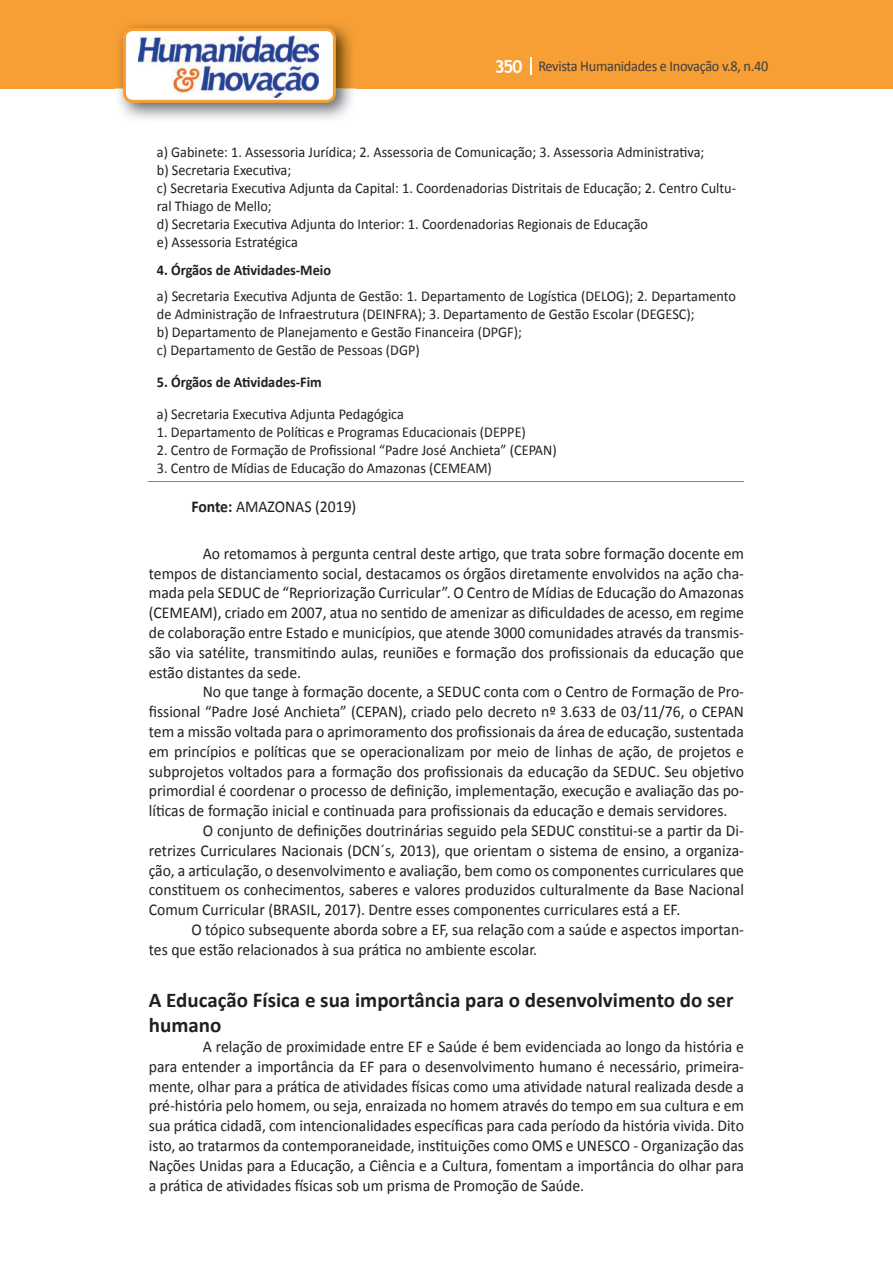
<style>
.page{position:relative;width:893px;height:1263px;background:#fff}
.page>*{position:absolute;margin:0;border:0;box-sizing:border-box;transform-origin:0 0}
.t1{font:700 21px/25.2px "Calibri";color:#231f20}
.t2{font:16.5px/19.8px "Calibri";color:#231f20;text-align:justify;scale:.95 1}
.t3{font:15px/18px "Calibri";color:#231f20;scale:.95 1}
.t4{font:700 15px "Calibri";color:#231f20;scale:.95 1}
.t5{font:15px "Calibri";letter-spacing:-.02em;color:#3e3e3f;scale:.95 1}
.s1{font-family:"Trebuchet MS";font-weight:700;font-size:18px;color:#fff}
.s2{font-weight:700}
</style>
<div class="page">
<div style="left:0;top:0;width:893px;height:88px;background:#f79e34"></div>
<svg style="left:530px;top:57px;width:2px;height:18px"></svg>
<img style="left:115px;top:24px;width:241px;height:95px">
<svg style="left:123px;top:28px;width:213px;height:75px"></svg>
<hr style="left:149px;top:481px;width:595px;height:1px;background:#7f807f">
<p class="t5" style="left:495px;top:57px;width:290px"><span class="s1">350</span> Revista Humanidades e Inovação v.8, n.40</p>
<p class="t3" style="left:157px;top:143px;width:611px">a) Gabinete: 1. Assessoria Jurídica; 2. Assessoria de Comunicação; 3. Assessoria Administrativa;<br>b) Secretaria Executiva;<br>c) Secretaria Executiva Adjunta da Capital: 1. Coordenadorias Distritais de Educação; 2. Centro Cultu&shy;ral Thiago de Mello;<br>d) Secretaria Executiva Adjunta do Interior: 1. Coordenadorias Regionais de Educação<br>e) Assessoria Estratégica</p>
<p class="t4" style="left:157px;top:260px;width:185px">4. Órgãos de Atividades-Meio</p>
<p class="t3" style="left:157px;top:287px;width:611px">a) Secretaria Executiva Adjunta de Gestão: 1. Departamento de Logística (DELOG); 2. Departamento de Administração de Infraestrutura (DEINFRA); 3. Departamento de Gestão Escolar (DEGESC);<br>b) Departamento de Planejamento e Gestão Financeira (DPGF);<br>c) Departamento de Gestão de Pessoas (DGP)</p>
<p class="t4" style="left:157px;top:372px;width:175px">5. Órgãos de Atividades-Fim</p>
<p class="t3" style="left:157px;top:405px;width:262px">a) Secretaria Executiva Adjunta Pedagógica</p>
<p class="t3" style="left:157px;top:423px;width:390px">1. Departamento de Políticas e Programas Educacionais (DEPPE)</p>
<p class="t3" style="left:157px;top:441px;width:422px">2. Centro de Formação de Profissional “Padre José Anchieta” (CEPAN)</p>
<p class="t3" style="left:157px;top:459px;width:354px">3. Centro de Mídias de Educação do Amazonas (CEMEAM)</p>
<p class="t2" style="left:191px;top:497px;width:175px"><span class="s2">Fonte:</span> AMAZONAS (2019)</p>
<p class="t2" style="left:149px;top:543px;width:628px;text-indent:54px">Ao retomamos à pergunta central deste artigo, que trata sobre formação docente em tempos de distanciamento social, destacamos os órgãos diretamente envolvidos na ação cha&shy;mada pela SEDUC de “Repriorização Curricular”. O Centro de Mídias de Educação do Amazonas (CEMEAM), criado em 2007, atua no sentido de amenizar as dificuldades de acesso, em regime de colaboração entre Estado e municípios, que atende 3000 comunidades através da transmis&shy;são via satélite, transmitindo aulas, reuniões e formação dos profissionais da educação que estão distantes da sede.</p>
<p class="t2" style="left:149px;top:682px;width:628px;text-indent:54px">No que tange à formação docente, a SEDUC conta com o Centro de Formação de Pro&shy;fissional “Padre José Anchieta” (CEPAN), criado pelo decreto nº 3.633 de 03/11/76, o CEPAN tem a missão voltada para o aprimoramento dos profissionais da área de educação, sustentada em princípios e políticas que se operacionalizam por meio de linhas de ação, de projetos e subprojetos voltados para a formação dos profissionais da educação da SEDUC. Seu objetivo primordial é coordenar o processo de definição, implementação, execução e avaliação das po&shy;líticas de formação inicial e continuada para profissionais da educação e demais servidores.</p>
<p class="t2" style="left:149px;top:821px;width:628px;text-indent:54px">O conjunto de definições doutrinárias seguido pela SEDUC constitui-se a partir da Di&shy;retrizes Curriculares Nacionais (DCN´s, 2013), que orientam o sistema de ensino, a organiza&shy;ção, a articulação, o desenvolvimento e avaliação, bem como os componentes curriculares que constituem os conhecimentos, saberes e valores produzidos culturalmente da Base Nacional Comum Curricular (BRASIL, 2017). Dentre esses componentes curriculares está a EF.</p>
<p class="t2" style="left:149px;top:920px;width:628px;text-indent:43px">O tópico subsequente aborda sobre a EF, sua relação com a saúde e aspectos importan&shy;tes que estão relacionados à sua prática no ambiente escolar.</p>
<p class="t1" style="left:149px;top:987px;width:586px">A Educação Física e sua importância para o desenvolvimento do ser humano</p>
<p class="t2" style="left:149px;top:1037px;width:628px;text-indent:54px">A relação de proximidade entre EF e Saúde é bem evidenciada ao longo da história e para entender a importância da EF para o desenvolvimento humano é necessário, primeira&shy;mente, olhar para a prática de atividades físicas como uma atividade natural realizada desde a pré-história pelo homem, ou seja, enraizada no homem através do tempo em sua cultura e em sua prática cidadã, com intencionalidades específicas para cada período da história vivida. Dito isto, ao tratarmos da contemporaneidade, instituições como OMS e UNESCO - Organização das Nações Unidas para a Educação, a Ciência e a Cultura, fomentam a importância do olhar para a prática de atividades físicas sob um prisma de Promoção de Saúde.</p>
</div>
